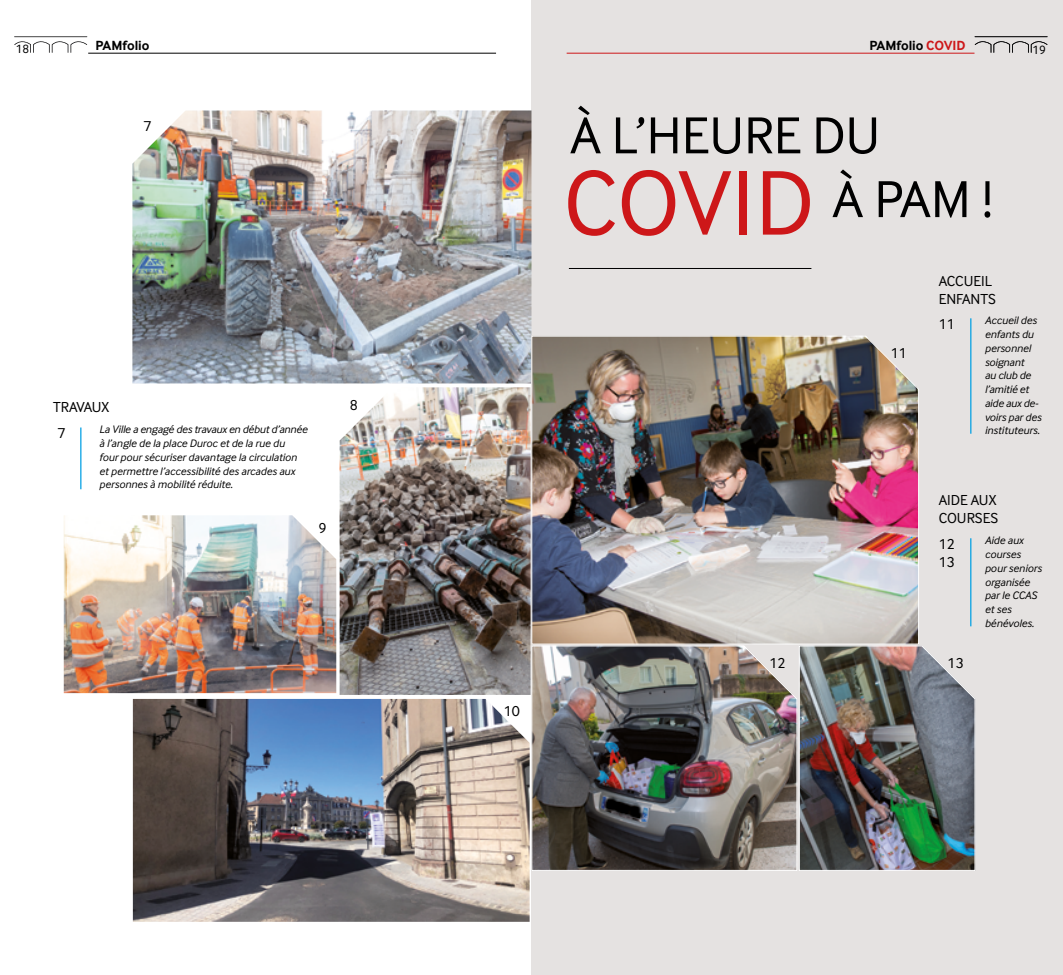
<style>
.page{position:relative;width:1063px;height:975px;background:#fff}
.page>*{position:absolute;margin:0;border:0;box-sizing:border-box;transform-origin:0 0}
.t1{font:95px "Inter Face";color:#cd1719}
.t2{font:53.75px "Inter Face";color:#000}
.t3{font:15px/18px "Inter Face";color:#000}
.t4{font:700 13.75px "Inter Face";color:#000}
.t5{font:12.5px "Inter Face";color:#000}
.t6{font:italic 11.25px/13.8px "Inter Face";color:#000}
.s1{color:#cd1719}
</style>
<div class="page">
<div style="left:531px;top:0;width:532px;height:974px;background:#e5e2e1"></div>
<img style="left:64px;top:515px;width:272px;height:178px">
<img style="left:132px;top:110px;width:399px;height:273px">
<img style="left:340px;top:387px;width:191px;height:308px">
<hr style="left:80px;top:427px;width:1px;height:62px;background:#009fe3">
<svg style="left:14px;top:36px;width:73px;height:17px"></svg>
<hr style="left:88px;top:53px;width:408px;height:1px;background:#000">
<hr style="left:567px;top:53px;width:408px;height:1px;background:#cd1719">
<img style="left:133px;top:699px;width:397px;height:222px">
<hr style="left:569px;top:268px;width:242px;height:1px;background:#000">
<img style="left:531px;top:335px;width:388px;height:309px">
<img style="left:531px;top:645px;width:267px;height:226px">
<img style="left:799px;top:645px;width:177px;height:226px">
<hr style="left:970px;top:538px;width:1px;height:88px;background:#009fe3">
<svg style="left:975px;top:36px;width:73px;height:17px"></svg>
<hr style="left:970px;top:318px;width:1px;height:115px;background:#009fe3">
<p class="t5" style="left:16px;top:42px;width:15px">18</p>
<p class="t4" style="left:95px;top:37px;width:56px">PAMfolio</p>
<p class="t5" style="left:1032px;top:42px;width:15px">19</p>
<p class="t4" style="left:869px;top:37px;width:98px">PAMfolio <span class="s1">COVID</span></p>
<p class="t3" style="left:144px;top:117px;width:10px">7</p>
<p class="t3" style="left:53px;top:398px;width:58px">TRAVAUX</p>
<p class="t3" style="left:350px;top:395px;width:10px">8</p>
<p class="t6" style="left:99px;top:422px;width:210px">La Ville a engagé des travaux en début d’année à l’angle de la place Duroc et de la rue du<br>four pour sécuriser davantage la circulation et permettre l’accessibilité des arcades aux personnes à mobilité réduite.</p>
<p class="t3" style="left:57px;top:424px;width:10px">7</p>
<p class="t3" style="left:319px;top:519px;width:10px">9</p>
<p class="t3" style="left:504px;top:701px;width:18px">10</p>
<p class="t2" style="left:570px;top:105px;width:311px">À L’HEURE DU</p>
<p class="t1" style="left:564px;top:149px;width:431px">COVID <sup>À</sup> <sup>PAM</sup> <sup>!</sup></p>
<p class="t3" style="left:891px;top:344px;width:18px">11</p>
<p class="t3" style="left:939px;top:271px;width:59px">ACCUEIL<br>ENFANTS</p>
<p class="t6" style="left:985px;top:313px;width:58px">Accueil des enfants du personnel soignant<br>au club de l’amitié et aide aux de&shy;voirs par des instituteurs.</p>
<p class="t3" style="left:939px;top:315px;width:18px">11</p>
<p class="t3" style="left:939px;top:491px;width:61px">AIDE AUX<br>COURSES</p>
<p class="t6" style="left:985px;top:533px;width:59px">Aide aux courses pour seniors organisée par le CCAS et ses bénévoles.</p>
<p class="t3" style="left:939px;top:535px;width:18px">12</p>
<p class="t3" style="left:939px;top:553px;width:18px">13</p>
<p class="t3" style="left:770px;top:654px;width:18px">12</p>
<p class="t3" style="left:948px;top:654px;width:18px">13</p>
</div>
